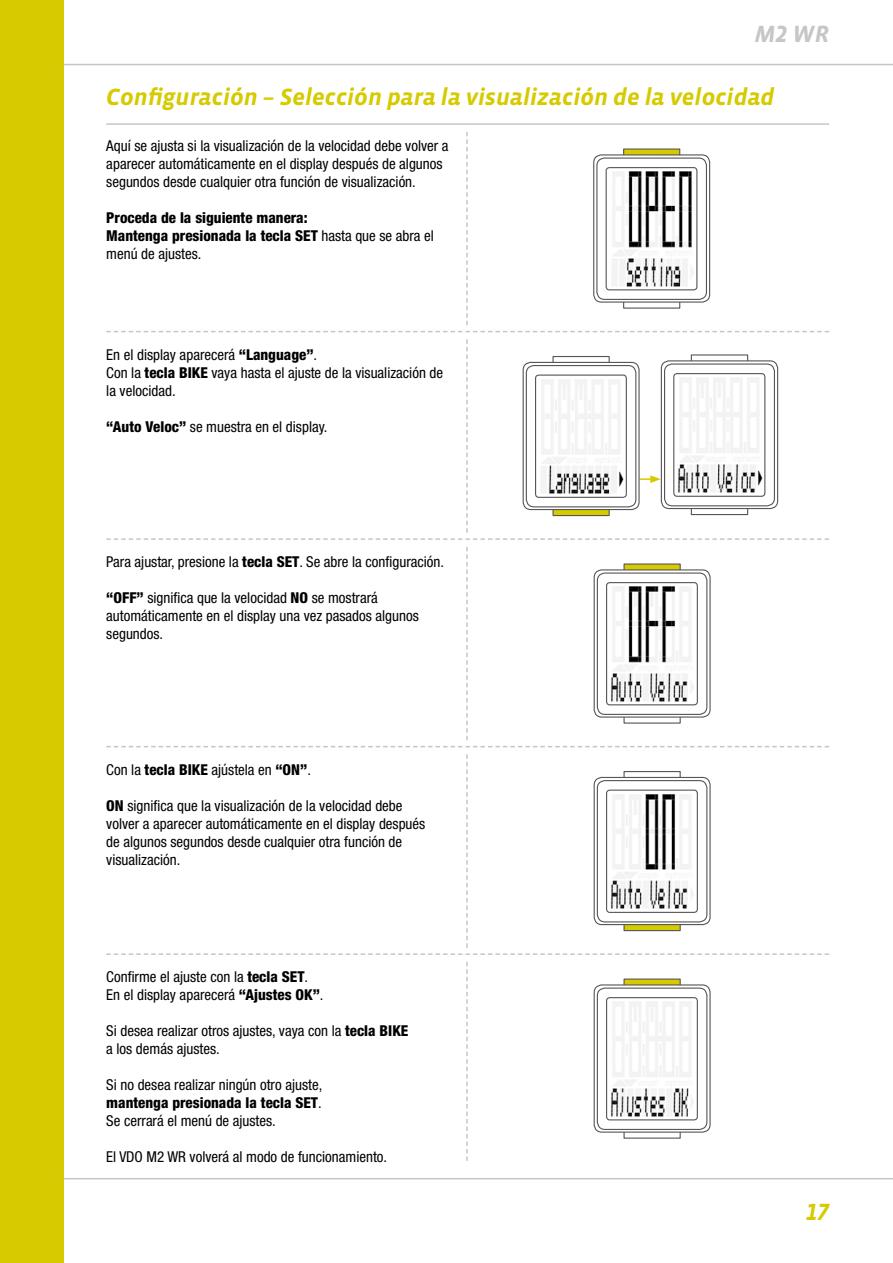
<style>
.page{position:relative;width:893px;height:1263px;background:#fff}
.page>*{position:absolute;margin:0;border:0;box-sizing:border-box;transform-origin:0 0}
.t1{font:italic 700 24px "Vista Sans OT";color:#d6cb00}
.t2{font:italic 700 24px "Vista Sans OT";color:#c5c6c6}
.t3{font:condensed 15px/18px "Helvetica Neue";color:#000}
.t4{font:800 condensed 15px/18px "Helvetica Neue";color:#000}
.s1{font-weight:400}
.s2{font-weight:800}
</style>
<div class="page">
<div style="left:0;top:0;width:64px;height:1263px;background:#d6cb00"></div>
<hr style="left:64px;top:1178px;width:829px;height:1px;background:#c5c6c6">
<hr style="left:64px;top:64px;width:829px;height:1px;background:#c5c6c6">
<hr style="left:106px;top:123px;width:723px;height:2px;background:#c5c6c6">
<svg style="left:466px;top:132px;width:2px;height:193px"></svg>
<svg style="left:466px;top:547px;width:2px;height:193px"></svg>
<svg style="left:466px;top:962px;width:2px;height:199px"></svg>
<svg style="left:106px;top:331px;width:723px;height:1px"></svg>
<svg style="left:106px;top:746px;width:723px;height:1px"></svg>
<svg style="left:106px;top:754px;width:723px;height:201px"></svg>
<div style="left:623px;top:716px;width:58px;height:8px;background:#fff;border:1px solid #565656"></div>
<div style="left:623px;top:563px;width:58px;height:8px;background:#d6cb00;border:1px solid #565656"></div>
<div style="left:594px;top:569px;width:117px;height:149px;border:1px solid #565656;border-radius:8px"></div>
<div style="left:597px;top:572px;width:110px;height:143px;border:1px solid #565656;border-radius:8px"></div>
<img style="left:610px;top:586px;width:84px;height:116px">
<div style="left:606px;top:582px;width:92px;height:123px;border:1px solid #565656;border-radius:3px"></div>
<div style="left:623px;top:924px;width:58px;height:7px;background:#d6cb00;border:1px solid #565656"></div>
<div style="left:623px;top:771px;width:58px;height:7px;background:#fff;border:1px solid #565656"></div>
<div style="left:594px;top:777px;width:117px;height:148px;border:1px solid #565656;border-radius:8px"></div>
<div style="left:597px;top:780px;width:110px;height:142px;border:1px solid #565656;border-radius:8px"></div>
<img style="left:609px;top:791px;width:87px;height:120px">
<div style="left:606px;top:789px;width:92px;height:124px;border:1px solid #565656;border-radius:3px"></div>
<div style="left:623px;top:1131px;width:58px;height:8px;background:#fff;border:1px solid #565656"></div>
<div style="left:623px;top:978px;width:58px;height:8px;background:#d6cb00;border:1px solid #565656"></div>
<div style="left:594px;top:984px;width:117px;height:149px;border:1px solid #565656;border-radius:8px"></div>
<div style="left:597px;top:987px;width:110px;height:143px;border:1px solid #565656;border-radius:8px"></div>
<img style="left:610px;top:1002px;width:84px;height:115px">
<div style="left:606px;top:997px;width:92px;height:123px;border:1px solid #565656;border-radius:3px"></div>
<div style="left:623px;top:301px;width:57px;height:8px;background:#fff;border:1px solid #565656"></div>
<div style="left:623px;top:148px;width:57px;height:8px;background:#d6cb00;border:1px solid #565656"></div>
<div style="left:593px;top:154px;width:117px;height:149px;border:1px solid #565656;border-radius:8px"></div>
<div style="left:596px;top:158px;width:111px;height:142px;border:1px solid #565656;border-radius:8px"></div>
<img style="left:612px;top:171px;width:82px;height:116px">
<div style="left:606px;top:167px;width:91px;height:123px;border:1px solid #565656;border-radius:3px"></div>
<svg style="left:106px;top:339px;width:723px;height:201px"></svg>
<div style="left:552px;top:509px;width:58px;height:7px;background:#d6cb00;border:1px solid #565656"></div>
<div style="left:552px;top:356px;width:58px;height:7px;background:#fff;border:1px solid #565656"></div>
<div style="left:523px;top:362px;width:117px;height:148px;border:1px solid #565656;border-radius:8px"></div>
<div style="left:526px;top:365px;width:110px;height:142px;border:1px solid #565656;border-radius:8px"></div>
<img style="left:538px;top:376px;width:87px;height:120px">
<div style="left:535px;top:374px;width:92px;height:124px;border:1px solid #565656;border-radius:3px"></div>
<h1 class="t2" style="left:755px;top:21px;width:76px">M2 WR</h1>
<h1 class="t1" style="left:106px;top:85px;width:670px">Configuración – Selección para la visualización de la velocidad</h1>
<p class="t3" style="left:106px;top:137px;width:344px">Aquí se ajusta si la visualización de la velocidad debe volver a aparecer automáticamente en el display después de algunos segundos desde cualquier otra función de visualización.</p>
<p class="t4" style="left:106px;top:209px;width:329px">Proceda de la siguiente manera:<br>Mantenga presionada la tecla SET <span class="s1">hasta que se abra el menú de ajustes.</span></p>
<p class="t3" style="left:106px;top:345px;width:338px">En el display aparecerá <span class="s2">“Language”</span>.<br>Con la <span class="s2">tecla BIKE</span> vaya hasta el ajuste de la visualización de la velocidad.</p>
<p class="t3" style="left:106px;top:417px;width:223px"><span class="s2">“Auto Veloc”</span> se muestra en el display.</p>
<p class="t3" style="left:106px;top:553px;width:339px">Para ajustar, presione la <span class="s2">tecla SET</span>. Se abre la configuración.</p>
<p class="t3" style="left:106px;top:589px;width:314px"><span class="s2">“OFF”</span> significa que la velocidad <span class="s2">NO</span> se mostrará automáticamente en el display una vez pasados algunos segundos.</p>
<p class="t3" style="left:106px;top:760px;width:206px">Con la <span class="s2">tecla BIKE</span> ajústela en <span class="s2">“ON”</span>.</p>
<p class="t3" style="left:106px;top:796px;width:321px"><span class="s2">ON</span> significa que la visualización de la velocidad debe volver a aparecer automáticamente en el display después de algunos segundos desde cualquier otra función de visualización.</p>
<p class="t3" style="left:106px;top:968px;width:219px">Confirme el ajuste con la <span class="s2">tecla SET</span>.<br>En el display aparecerá <span class="s2">“Ajustes OK”</span>.</p>
<p class="t3" style="left:106px;top:1022px;width:304px">Si desea realizar otros ajustes, vaya con la <span class="s2">tecla BIKE </span>a los demás ajustes.</p>
<p class="t3" style="left:106px;top:1076px;width:217px;text-align:justify">Si no desea realizar ningún otro ajuste, <span class="s2">mantenga presionada la tecla SET</span>.<br>Se cerrará el menú de ajustes.</p>
<p class="t3" style="left:106px;top:1148px;width:282px">El VDO M2 WR volverá al modo de funcionamiento.</p>
<h1 class="t1" style="left:806px;top:1199px;width:24px">17</h1>
</div>
